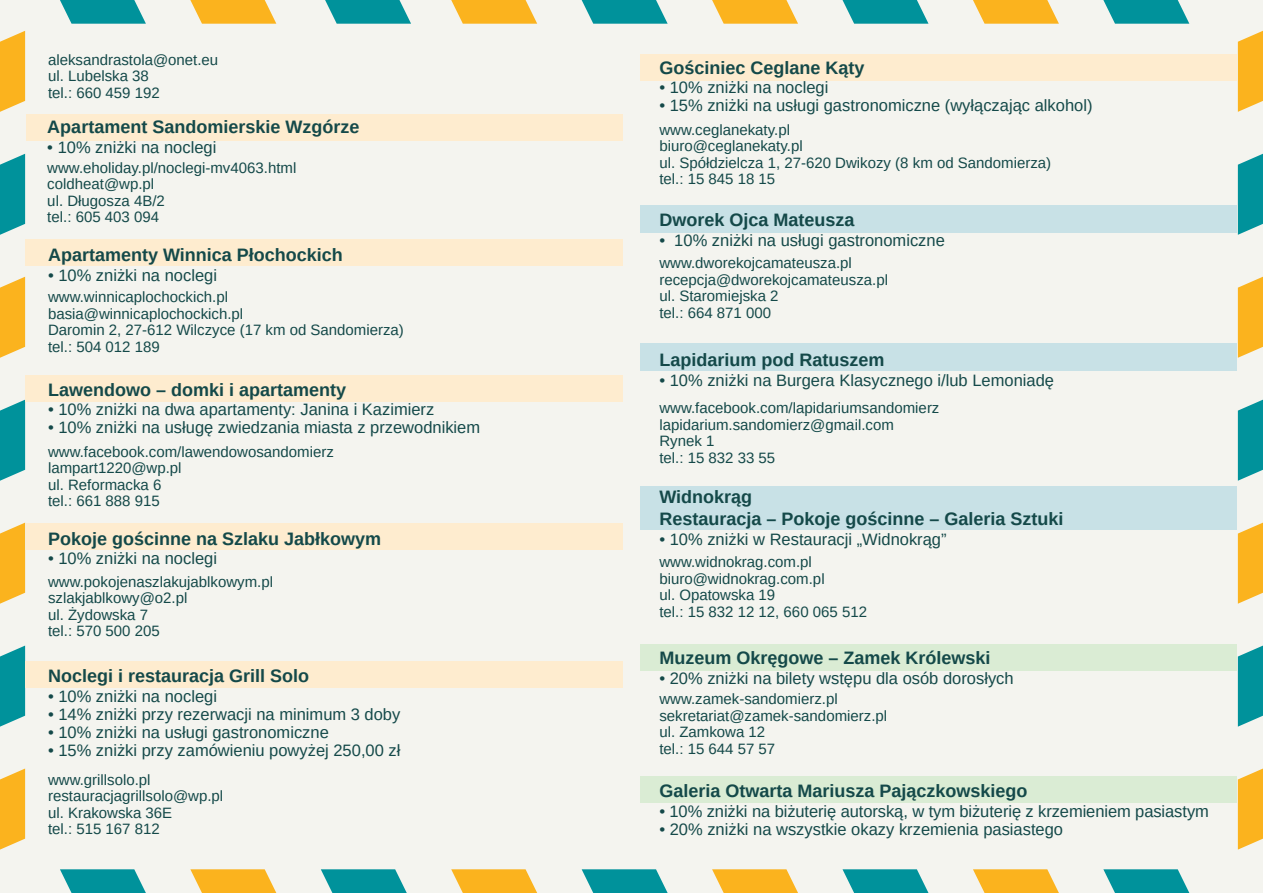
<style>
.page{position:relative;width:1263px;height:893px;background:#f4f4ef}
.page>*{position:absolute;margin:0;border:0;box-sizing:border-box;transform-origin:0 0}
.t1{font:700 18px "Arimo";color:#144949}
.t2{font:16.5px "Arimo";color:#144949}
.t3{font:15px "Arimo";color:#144949}
</style>
<div class="page">
<svg style="left:1238px;top:768px;width:25px;height:82px;background:#f9bc3c"></svg>
<svg style="left:1238px;top:646px;width:25px;height:81px;background:#209fa6"></svg>
<svg style="left:1238px;top:523px;width:25px;height:81px;background:#fabb3a"></svg>
<svg style="left:1238px;top:400px;width:25px;height:81px;background:#209fa6"></svg>
<svg style="left:1238px;top:277px;width:25px;height:81px;background:#fabb3a"></svg>
<svg style="left:1238px;top:154px;width:25px;height:81px;background:#209fa6"></svg>
<svg style="left:1238px;top:31px;width:25px;height:81px;background:#fabb3a"></svg>
<svg style="left:0;top:768px;width:25px;height:82px;background:#f9bc3c"></svg>
<svg style="left:0;top:646px;width:25px;height:81px;background:#209fa6"></svg>
<svg style="left:0;top:523px;width:25px;height:81px;background:#fabb3a"></svg>
<svg style="left:0;top:400px;width:25px;height:81px;background:#209fa6"></svg>
<svg style="left:0;top:277px;width:25px;height:81px;background:#fabb3a"></svg>
<svg style="left:0;top:154px;width:25px;height:81px;background:#209fa6"></svg>
<svg style="left:0;top:31px;width:25px;height:81px;background:#fabb3a"></svg>
<svg style="left:1103px;top:0;width:86px;height:24px;background:#23a0a7"></svg>
<svg style="left:973px;top:0;width:86px;height:24px;background:#f9bc3c"></svg>
<svg style="left:842px;top:0;width:86px;height:24px;background:#23a0a7"></svg>
<svg style="left:712px;top:0;width:86px;height:24px;background:#f9bc3c"></svg>
<svg style="left:582px;top:0;width:86px;height:24px;background:#23a0a7"></svg>
<svg style="left:451px;top:0;width:86px;height:24px;background:#f9bc3c"></svg>
<svg style="left:325px;top:0;width:86px;height:24px;background:#23a0a7"></svg>
<svg style="left:190px;top:0;width:86px;height:24px;background:#f9bc3c"></svg>
<svg style="left:60px;top:0;width:86px;height:24px;background:#23a0a7"></svg>
<svg style="left:1103px;top:869px;width:86px;height:24px;background:#23a0a7"></svg>
<svg style="left:973px;top:869px;width:86px;height:24px;background:#f9bc3c"></svg>
<svg style="left:842px;top:869px;width:86px;height:24px;background:#23a0a7"></svg>
<svg style="left:712px;top:869px;width:86px;height:24px;background:#f9bc3c"></svg>
<svg style="left:582px;top:869px;width:86px;height:24px;background:#23a0a7"></svg>
<svg style="left:451px;top:869px;width:86px;height:24px;background:#f9bc3c"></svg>
<svg style="left:321px;top:869px;width:86px;height:24px;background:#23a0a7"></svg>
<svg style="left:190px;top:869px;width:86px;height:24px;background:#f9bc3c"></svg>
<svg style="left:60px;top:869px;width:86px;height:24px;background:#23a0a7"></svg>
<div style="left:26px;top:114px;width:596px;height:27px;background:#feeccf"></div>
<div style="left:25px;top:239px;width:597px;height:27px;background:#feeccf"></div>
<div style="left:26px;top:523px;width:596px;height:27px;background:#feeccf"></div>
<div style="left:640px;top:205px;width:597px;height:27px;background:#c8e1e6"></div>
<div style="left:640px;top:486px;width:597px;height:44px;background:#c8e1e6"></div>
<div style="left:25px;top:661px;width:597px;height:27px;background:#feeccf"></div>
<div style="left:640px;top:644px;width:597px;height:27px;background:#daecd4"></div>
<div style="left:640px;top:776px;width:597px;height:27px;background:#daecd4"></div>
<div style="left:25px;top:376px;width:597px;height:26px;background:#feeccf"></div>
<div style="left:640px;top:344px;width:597px;height:27px;background:#c8e1e6"></div>
<div style="left:640px;top:54px;width:597px;height:27px;background:#feeccf"></div>
<p class="t3" style="left:48px;top:50px;width:172px">aleksandrastola@onet.eu</p>
<p class="t3" style="left:48px;top:67px;width:102px">ul. Lubelska 38</p>
<p class="t3" style="left:48px;top:83px;width:113px">tel.: 660 459 192</p>
<p class="t1" style="left:47px;top:114px;width:314px">Apartament Sandomierskie Wzgórze</p>
<p class="t2" style="left:47px;top:136px;width:171px">• 10% zniżki na noclegi</p>
<p class="t3" style="left:47px;top:158px;width:250px">www.eholiday.pl/noclegi-mv4063.html</p>
<p class="t3" style="left:47px;top:174px;width:108px">coldheat@wp.pl</p>
<p class="t3" style="left:47px;top:191px;width:119px">ul. Długosza 4B/2</p>
<p class="t3" style="left:47px;top:207px;width:113px">tel.: 605 403 094</p>
<p class="t1" style="left:48px;top:243px;width:296px">Apartamenty Winnica Płochockich</p>
<p class="t2" style="left:48px;top:265px;width:171px">• 10% zniżki na noclegi</p>
<p class="t3" style="left:48px;top:287px;width:182px">www.winnicaplochockich.pl</p>
<p class="t3" style="left:48px;top:304px;width:197px">basia@winnicaplochockich.pl</p>
<p class="t3" style="left:48px;top:320px;width:357px">Daromin 2, 27-612 Wilczyce (17 km od Sandomierza)</p>
<p class="t3" style="left:48px;top:337px;width:113px">tel.: 504 012 189</p>
<p class="t1" style="left:48px;top:377px;width:300px">Lawendowo – domki i apartamenty</p>
<p class="t2" style="left:48px;top:399px;width:388px">• 10% zniżki na dwa apartamenty: Janina i Kazimierz</p>
<p class="t2" style="left:48px;top:417px;width:434px">• 10% zniżki na usługę zwiedzania miasta z przewodnikiem</p>
<p class="t3" style="left:48px;top:442px;width:287px">www.facebook.com/lawendowosandomierz</p>
<p class="t3" style="left:48px;top:458px;width:135px">lampart1220@wp.pl</p>
<p class="t3" style="left:48px;top:475px;width:115px">ul. Reformacka 6</p>
<p class="t3" style="left:48px;top:491px;width:113px">tel.: 661 888 915</p>
<p class="t1" style="left:48px;top:526px;width:335px">Pokoje gościnne na Szlaku Jabłkowym</p>
<p class="t2" style="left:48px;top:548px;width:171px">• 10% zniżki na noclegi</p>
<p class="t3" style="left:48px;top:572px;width:227px">www.pokojenaszlakujablkowym.pl</p>
<p class="t3" style="left:48px;top:588px;width:141px">szlakjablkowy@o2.pl</p>
<p class="t3" style="left:48px;top:605px;width:102px">ul. Żydowska 7</p>
<p class="t3" style="left:48px;top:621px;width:113px">tel.: 570 500 205</p>
<p class="t1" style="left:48px;top:664px;width:263px">Noclegi i restauracja Grill Solo</p>
<p class="t2" style="left:48px;top:686px;width:171px">• 10% zniżki na noclegi</p>
<p class="t2" style="left:48px;top:704px;width:354px">• 14% zniżki przy rezerwacji na minimum 3 doby</p>
<p class="t2" style="left:48px;top:722px;width:282px">• 10% zniżki na usługi gastronomiczne</p>
<p class="t2" style="left:48px;top:740px;width:354px">• 15% zniżki przy zamówieniu powyżej 250,00 zł</p>
<p class="t3" style="left:48px;top:770px;width:104px">www.grillsolo.pl</p>
<p class="t3" style="left:48px;top:786px;width:177px">restauracjagrillsolo@wp.pl</p>
<p class="t3" style="left:48px;top:803px;width:126px">ul. Krakowska 36E</p>
<p class="t3" style="left:48px;top:819px;width:113px">tel.: 515 167 812</p>
<p class="t1" style="left:659px;top:55px;width:207px">Gościniec Ceglane Kąty</p>
<p class="t2" style="left:659px;top:77px;width:171px">• 10% zniżki na noclegi</p>
<p class="t2" style="left:659px;top:95px;width:435px">• 15% zniżki na usługi gastronomiczne (wyłączając alkohol)</p>
<p class="t3" style="left:659px;top:120px;width:132px">www.ceglanekaty.pl</p>
<p class="t3" style="left:659px;top:137px;width:145px">biuro@ceglanekaty.pl</p>
<p class="t3" style="left:659px;top:153px;width:393px">ul. Spółdzielcza 1, 27-620 Dwikozy (8 km od Sandomierza)</p>
<p class="t3" style="left:659px;top:170px;width:117px">tel.: 15 845 18 15</p>
<p class="t1" style="left:659px;top:208px;width:197px">Dworek Ojca Mateusza</p>
<p class="t2" style="left:659px;top:230px;width:287px">• 10% zniżki na usługi gastronomiczne</p>
<p class="t3" style="left:659px;top:253px;width:194px">www.dworekojcamateusza.pl</p>
<p class="t3" style="left:659px;top:270px;width:230px">recepcja@dworekojcamateusza.pl</p>
<p class="t3" style="left:659px;top:286px;width:121px">ul. Staromiejska 2</p>
<p class="t3" style="left:659px;top:303px;width:113px">tel.: 664 871 000</p>
<p class="t1" style="left:659px;top:347px;width:227px">Lapidarium pod Ratuszem</p>
<p class="t2" style="left:659px;top:369px;width:396px">• 10% zniżki na Burgera Klasycznego i/lub Lemoniadę</p>
<p class="t3" style="left:659px;top:399px;width:282px">www.facebook.com/lapidariumsandomierz</p>
<p class="t3" style="left:659px;top:415px;width:236px">lapidarium.sandomierz@gmail.com</p>
<p class="t3" style="left:659px;top:432px;width:57px">Rynek 1</p>
<p class="t3" style="left:659px;top:448px;width:117px">tel.: 15 832 33 55</p>
<p class="t1" style="left:659px;top:485px;width:94px">Widnokrąg</p>
<p class="t1" style="left:659px;top:506px;width:406px">Restauracja – Pokoje gościnne – Galeria Sztuki</p>
<p class="t2" style="left:659px;top:528px;width:289px">• 10% zniżki w Restauracji „Widnokrąg”</p>
<p class="t3" style="left:659px;top:552px;width:154px">www.widnokrag.com.pl</p>
<p class="t3" style="left:659px;top:569px;width:167px">biuro@widnokrag.com.pl</p>
<p class="t3" style="left:659px;top:585px;width:117px">ul. Opatowska 19</p>
<p class="t3" style="left:659px;top:602px;width:209px">tel.: 15 832 12 12, 660 065 512</p>
<p class="t1" style="left:659px;top:646px;width:333px">Muzeum Okręgowe – Zamek Królewski</p>
<p class="t2" style="left:659px;top:668px;width:356px">• 20% zniżki na bilety wstępu dla osób dorosłych</p>
<p class="t3" style="left:659px;top:689px;width:180px">www.zamek-sandomierz.pl</p>
<p class="t3" style="left:659px;top:706px;width:229px">sekretariat@zamek-sandomierz.pl</p>
<p class="t3" style="left:659px;top:722px;width:107px">ul. Zamkowa 12</p>
<p class="t3" style="left:659px;top:739px;width:117px">tel.: 15 644 57 57</p>
<p class="t1" style="left:659px;top:779px;width:370px">Galeria Otwarta Mariusza Pajączkowskiego</p>
<p class="t2" style="left:659px;top:801px;width:551px">• 10% zniżki na biżuterię autorską, w tym biżuterię z krzemieniem pasiastym</p>
<p class="t2" style="left:659px;top:819px;width:405px">• 20% zniżki na wszystkie okazy krzemienia pasiastego</p>
</div>
